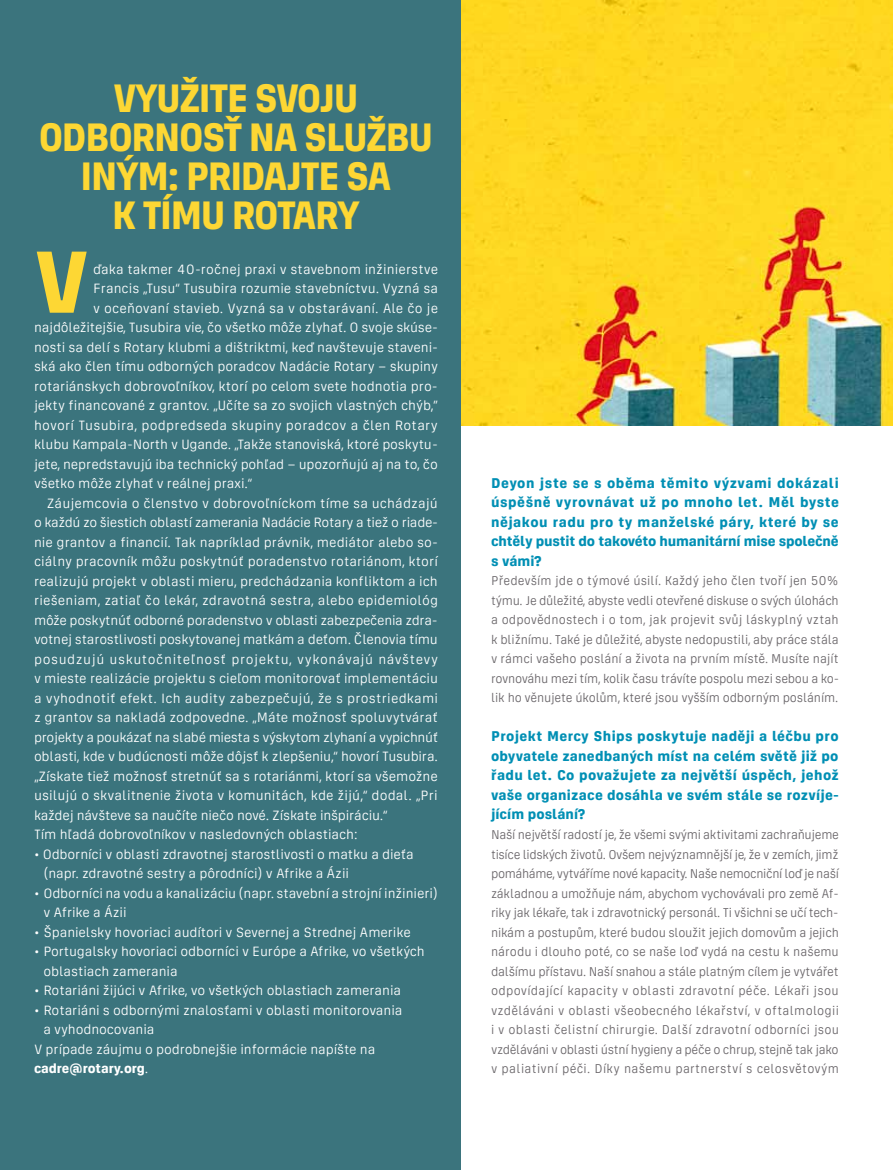
<style>
.page{position:relative;width:893px;height:1170px;background:#fff}
.page>*{position:absolute;margin:0;border:0;box-sizing:border-box;transform-origin:0 0}
.t1{font:700 93.15px "Unio";color:#fdd734}
.t2{font:700 42px "Unio";letter-spacing:-.05em;color:#fdd734;scale:.95 1}
.t3{font:700 15px/19.5px "Unio";color:#008fb4;text-align:justify}
.t4{font:14.25px/19.5px "Unio";letter-spacing:-.01em;color:#fff}
.t5{font:14.25px "Unio";letter-spacing:.01em;color:#fff}
.t6{font:14.25px "Unio";letter-spacing:.015em;color:#fff}
.t7{font:14.25px "Unio";letter-spacing:.04em;color:#fff}
.t8{font:700 14.25px "Unio";letter-spacing:-.01em;color:#fff}
.t9{font:13.5px/19.5px "Unio";letter-spacing:-.01em;color:#6a666a;text-align:justify;scale:.96 1}
.s1{font-weight:400}
</style>
<div class="page">
<img style="left:461px;top:0;width:432px;height:425px">
<div style="left:0;top:0;width:461px;height:1169px;background:#3b747d"></div>
<h2 class="t2" style="left:113px;top:74px;width:21px">Využite</h2>
<h2 class="t2" style="left:254px;top:74px;width:106px">svoju</h2>
<h2 class="t2" style="left:38px;top:113px;width:74px">odbornos</h2>
<h2 class="t2" style="left:223px;top:113px;width:150px">ť na službu</h2>
<h2 class="t2" style="left:80px;top:152px;width:303px">iným: Pri dajte sa</h2>
<h2 class="t2" style="left:112px;top:191px;width:20px">ktímu</h2>
<h2 class="t2" style="left:232px;top:191px;width:47px">Rotary</h2>
<h1 class="t1" style="left:34px;top:230px;width:51px">V</h1>
<p class="t4" style="left:93px;top:259px;width:346px">ďaka takmer 40-ročnej praxi v stavebnom inžinierstve</p>
<p class="t4" style="left:93px;top:278px;width:346px">Francis „Tusu“ Tusubira rozumie stavebníctvu. Vyzná sa</p>
<p class="t5" style="left:93px;top:300px;width:346px">v oceňovaní stavieb. Vyzná sa v obstarávaní. Ale čo je</p>
<p class="t4" style="left:34px;top:317px;width:403px">najdôležitejšie, Tusubira vie, čo všetko môže zlyhať. O svoje skúse-</p>
<p class="t4" style="left:34px;top:337px;width:405px">nosti sa delí s Rotary klubmi a dištriktmi, keď navštevuje staveni-</p>
<p class="t4" style="left:34px;top:356px;width:406px">ská ako člen tímu odborných poradcov Nadácie Rotary – skupiny</p>
<p class="t4" style="left:34px;top:376px;width:405px">rotariánskych dobrovoľníkov, ktorí po celom svete hodnotia pro-</p>
<p class="t4" style="left:34px;top:395px;width:406px">jekty financované z grantov. „Učíte sa zo svojich vlastných chýb,”</p>
<p class="t6" style="left:34px;top:417px;width:405px">hovorí Tusubira, podpredseda skupiny poradcov a člen Rotary</p>
<p class="t4" style="left:34px;top:434px;width:405px">klubu Kampala-North v Ugande. „Takže stanoviská, ktoré poskytu-</p>
<p class="t4" style="left:34px;top:454px;width:405px">jete, nepredstavujú iba technický pohľad – upozorňujú aj na to, čo</p>
<p class="t4" style="left:34px;top:473px;width:220px">všetko môže zlyhať v reálnej praxi.“</p>
<p class="t4" style="left:47px;top:493px;width:392px">Záujemcovia o členstvo v dobrovoľníckom tíme sa uchádzajú</p>
<p class="t4" style="left:34px;top:512px;width:403px">o každú zo šiestich oblastí zamerania Nadácie Rotary a tiež o riade-</p>
<p class="t4" style="left:34px;top:532px;width:405px">nie grantov a financií. Tak napríklad právnik, mediátor alebo so-</p>
<p class="t4" style="left:34px;top:551px;width:406px">ciálny pracovník môžu poskytnúť poradenstvo rotariánom, ktorí</p>
<p class="t4" style="left:34px;top:571px;width:405px">realizujú projekt v oblasti mieru, predchádzania konfliktom a ich</p>
<p class="t5" style="left:34px;top:592px;width:406px">riešeniam, zatiaľ čo lekár, zdravotná sestra, alebo epidemiológ</p>
<p class="t4" style="left:34px;top:610px;width:405px">môže poskytnúť odborné poradenstvo v oblasti zabezpečenia zdra-</p>
<p class="t4" style="left:34px;top:629px;width:405px">votnej starostlivosti poskytovanej matkám a deťom. Členovia tímu</p>
<p class="t7" style="left:34px;top:651px;width:406px">posudzujú uskutočniteľnosť projektu, vykonávajú návštevy</p>
<p class="t4" style="left:34px;top:668px;width:405px">v mieste realizácie projektu s cieľom monitorovať implementáciu</p>
<p class="t5" style="left:34px;top:690px;width:406px">a vyhodnotiť efekt. Ich audity zabezpečujú, že s prostriedkami</p>
<p class="t4" style="left:34px;top:707px;width:405px">z grantov sa nakladá zodpovedne. „Máte možnosť spoluvytvárať</p>
<p class="t4" style="left:34px;top:727px;width:406px">projekty a poukázať na slabé miesta s výskytom zlyhaní a vypichnúť</p>
<p class="t4" style="left:34px;top:746px;width:405px">oblasti, kde v budúcnosti môže dôjsť k zlepšeniu,“ hovorí Tusubira.</p>
<p class="t4" style="left:34px;top:766px;width:405px">„Získate tiež možnosť stretnúť sa s rotariánmi, ktorí sa všemožne</p>
<p class="t4" style="left:34px;top:785px;width:405px">usilujú o skvalitnenie života v komunitách, kde žijú,“ dodal. „Pri</p>
<p class="t4" style="left:34px;top:805px;width:355px">každej návšteve sa naučíte niečo nové. Získate inšpiráciu.“</p>
<p class="t4" style="left:34px;top:824px;width:325px">Tím hľadá dobrovoľníkov v nasledovných oblastiach:</p>
<p class="t4" style="left:43px;top:844px;width:372px;text-indent:-9px">• Odborníci v oblasti zdravotnej starostlivosti o matku a dieťa (napr. zdravotné sestry a pôrodníci) v Afrike a Ázii</p>
<p class="t4" style="left:43px;top:883px;width:396px;text-indent:-9px">• Odborníci na vodu a kanalizáciu (napr. stavební a strojní inžinieri) v Afrike a Ázii</p>
<p class="t4" style="left:34px;top:922px;width:378px">• Španielsky hovoriaci audítori v Severnej a Strednej Amerike</p>
<p class="t4" style="left:43px;top:941px;width:383px;text-indent:-9px">• Portugalsky hovoriaci odborníci v Európe a Afrike, vo všetkých oblastiach zamerania</p>
<p class="t4" style="left:34px;top:980px;width:369px">• Rotariáni žijúci v Afrike, vo všetkých oblastiach zamerania</p>
<p class="t4" style="left:34px;top:1000px;width:370px">• Rotariáni s odbornými znalosťami v oblasti monitorovania</p>
<p class="t4" style="left:43px;top:1019px;width:113px">a vyhodnocovania</p>
<p class="t4" style="left:34px;top:1039px;width:343px">V prípade záujmu o podrobnejšie informácie napíšte na</p>
<p class="t8" style="left:34px;top:1060px;width:116px">cadre@rotary.org<span class="s1">.</span></p>
<p class="t3" style="left:491px;top:473px;width:349px">Deyon jste se s oběma těmito výzvami dokázali úspěšně vyrovnávat už po mnoho let. Měl byste nějakou radu pro ty manželské páry, které by se chtěly pustit do takovéto humanitární mise společně s vámi?</p>
<p class="t9" style="left:491px;top:571px;width:364px">Především jde o týmové úsilí. Každý jeho člen tvoří jen 50% týmu. Je důležité, abyste vedli otevřené diskuse o svých úlohách a odpovědnostech i o tom, jak projevit svůj láskyplný vztah k bližnímu. Také je důležité, abyste nedopustili, aby práce stála v rámci vašeho poslání a života na prvním místě. Musíte najít rovnováhu mezi tím, kolik času trávíte pospolu mezi sebou a ko&shy;lik ho věnujete úkolům, které jsou vyšším odborným posláním.</p>
<p class="t3" style="left:491px;top:726px;width:349px">Projekt Mercy Ships poskytuje naději a léčbu pro obyvatele zanedbaných míst na celém světě již po řadu let. Co považujete za největší úspěch, jehož vaše organizace dosáhla ve svém stále se rozvíje&shy;jícím poslání?</p>
<p class="t9" style="left:491px;top:824px;width:364px">Naší největší radostí je, že všemi svými aktivitami zachraňujeme tisíce lidských životů. Ovšem nejvýznamnější je, že v zemích, jimž pomáháme, vytváříme nové kapacity. Naše nemocniční loď je naší základnou a umožňuje nám, abychom vychovávali pro země Af&shy;riky jak lékaře, tak i zdravotnický personál. Ti všichni se učí tech&shy;nikám a postupům, které budou sloužit jejich domovům a jejich národu i dlouho poté, co se naše loď vydá na cestu k našemu dalšímu přístavu. Naší snahou a stále platným cílem je vytvářet odpovídající kapacity v oblasti zdravotní péče. Lékaři jsou vzděláváni v oblasti všeobecného lékařství, v oftalmologii i v oblasti čelistní chirurgie. Další zdravotní odborníci jsou vzděláváni v oblasti ústní hygieny a péče o chrup, stejně tak jako v paliativní péči. Díky našemu partnerství s celosvětovým</p>
</div>
